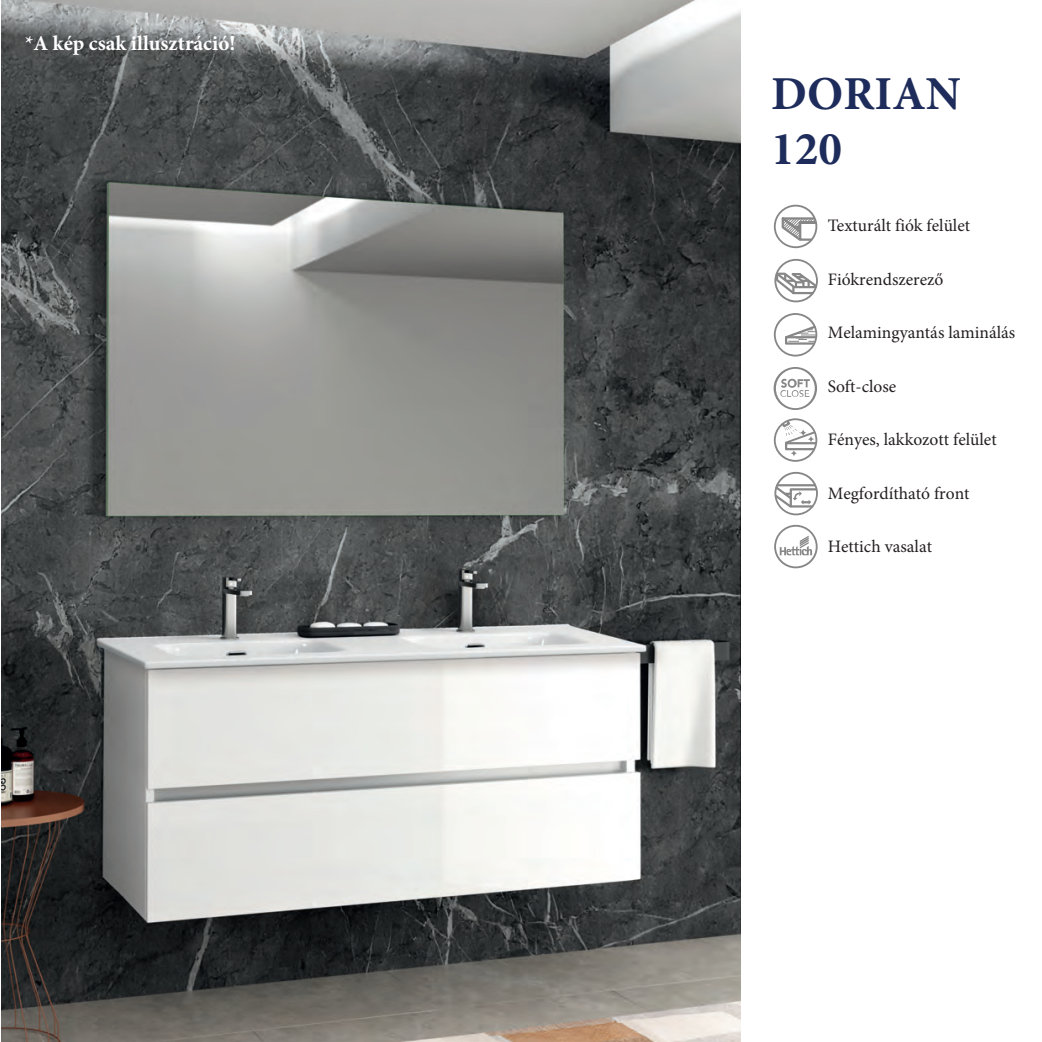
<style>
.page{position:relative;width:1042px;height:1042px;background:#fff}
.page>*{position:absolute;margin:0;border:0;box-sizing:border-box;transform-origin:0 0}
.butor_neve{font:700 47.25px/55.1px "Minion Pro";color:#1e2c5b}
.t1{font:700 21px "Minion Pro";color:#fff}
.szoveg{font:17.5px "Minion Pro";color:#231f20}
</style>
<div class="page">
<img style="left:2px;top:0;width:739px;height:1042px">
<svg style="left:774px;top:205px;width:44px;height:43px"></svg>
<svg style="left:774px;top:259px;width:44px;height:43px"></svg>
<svg style="left:774px;top:472px;width:44px;height:43px"></svg>
<svg style="left:774px;top:525px;width:43px;height:43px"></svg>
<svg style="left:774px;top:418px;width:44px;height:44px"></svg>
<svg style="left:799px;top:429px;width:8px;height:7px"></svg>
<svg style="left:790px;top:449px;width:7px;height:8px"></svg>
<svg style="left:807px;top:435px;width:8px;height:8px"></svg>
<svg style="left:774px;top:313px;width:43px;height:43px"></svg>
<svg style="left:773px;top:367px;width:44px;height:43px"></svg>
<p class="t1" style="left:25px;top:28px;width:212px">*A kép csak illusztráció!</p>
<p class="butor_neve" style="left:771px;top:66px;width:191px">DORIAN<br>120</p>
<p class="szoveg" style="left:828px;top:214px;width:144px">Texturált fiók felület</p>
<p class="szoveg" style="left:828px;top:267px;width:117px">Fiókrendszerező</p>
<p class="szoveg" style="left:828px;top:321px;width:189px">Melamingyantás laminálás</p>
<p class="szoveg" style="left:828px;top:374px;width:70px">Soft-close</p>
<p class="szoveg" style="left:828px;top:428px;width:170px">Fényes, lakkozott felület</p>
<p class="szoveg" style="left:828px;top:481px;width:143px">Megfordítható front</p>
<p class="szoveg" style="left:828px;top:535px;width:106px">Hettich vasalat</p>
</div>
